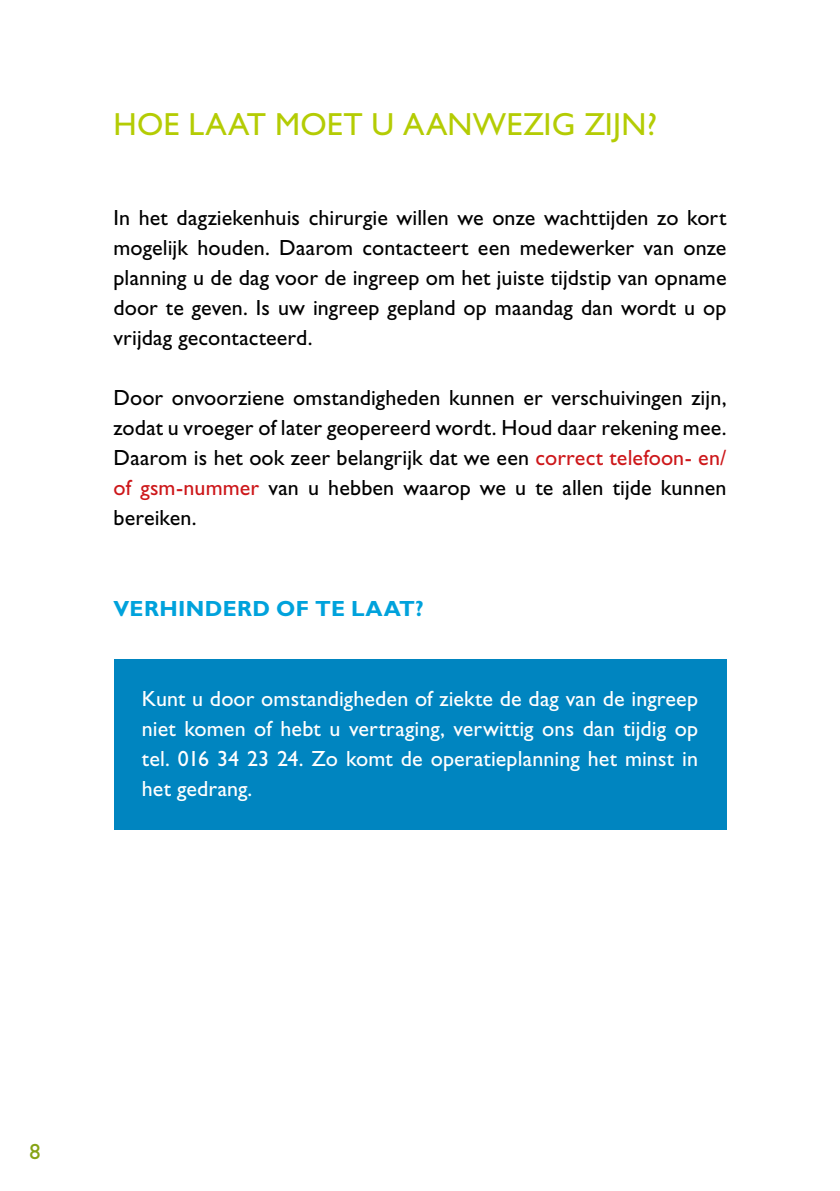
<style>
.page{position:relative;width:840px;height:1191px;background:#fff}
.page>*{position:absolute;margin:0;border:0;box-sizing:border-box;transform-origin:0 0}
.t1{font:32px "Gill Sans Std";letter-spacing:.005em;color:#b4cc04}
.t2{font:22px/30px "Gill Sans Std";letter-spacing:.005em;color:#000;text-align:justify}
.t3{font:22px/30px "Gill Sans Std";letter-spacing:.005em;color:#fff;text-align:justify}
.t4{font:700 22px "Gill Sans Std";letter-spacing:.015em;color:#00a2dc}
.t5{font:22px "Gill Sans Std";color:#86a315}
.s1{color:#cd171a}
</style>
<div class="page">
<div style="left:113px;top:659px;width:613px;height:170px;background:#0085c0"></div>
<h1 class="t1" style="left:113px;top:106px;width:544px">HOE LAAT MOET U AANWEZIG ZIJN?</h1>
<p class="t2" style="left:113px;top:203px;width:614px">In het dagziekenhuis chirurgie willen we onze wachttijden zo kort mogelijk houden. Daarom contacteert een medewerker van onze planning u de dag voor de ingreep om het juiste tijdstip van opname door te geven. Is uw ingreep gepland op maandag dan wordt u op vrijdag gecontacteerd.</p>
<p class="t2" style="left:113px;top:383px;width:614px">Door onvoorziene omstandigheden kunnen er verschuivingen zijn, zodat u vroeger of later geopereerd wordt. Houd daar rekening mee.<br>Daarom is het ook zeer belangrijk dat we een <span class="s1">correct telefoon- en/ of gsm-nummer</span> van u hebben waarop we u te allen tijde kunnen bereiken.</p>
<p class="t4" style="left:113px;top:595px;width:311px">VERHINDERD OF TE LAAT?</p>
<p class="t3" style="left:142px;top:683px;width:557px">Kunt u door omstandigheden of ziekte de dag van de ingreep niet komen of hebt u vertraging, verwittig ons dan tijdig op tel. 016 34 23 24. Zo komt de operatieplanning het minst in het gedrang.</p>
<p class="t5" style="left:29px;top:1138px;width:13px">8</p>
</div>
